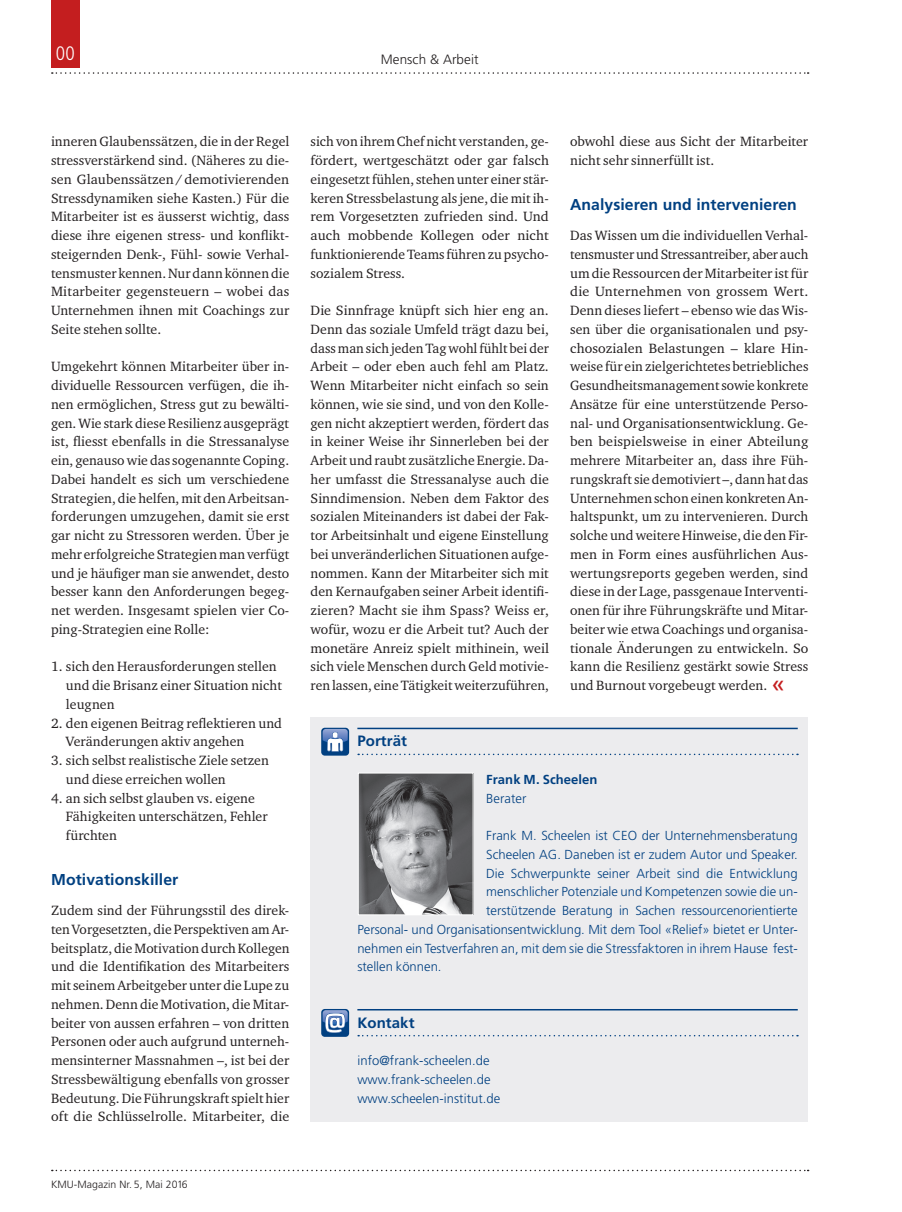
<style>
.page{position:relative;width:902px;height:1212px;background:#fff}
.page>*{position:absolute;margin:0;border:0;box-sizing:border-box;transform-origin:0 0}
.t1{font:300 condensed 19.5px "Frutiger LT Std";color:#fff}
.t2{font:700 15.75px "Frutiger LT Std";letter-spacing:.005em;color:#014081}
.t3{font:700 15px "Frutiger LT Std";letter-spacing:.005em;color:#014081}
.t4{font:13.8px/18.8px "Charter ITC Std";letter-spacing:.005em;color:#231f20;text-align:justify}
.t5{font:300 13.5px "Frutiger LT Std";letter-spacing:.005em;color:#231f20}
.t6{font:300 13.05px/18.8px "Frutiger LT Std";color:#014081}
.t7{font:700 13.05px "Frutiger LT Std";letter-spacing:.005em;color:#014081}
.t8{font:300 10.5px "Frutiger LT Std";letter-spacing:.005em;color:#231f20}
.s1{font-family:"Frutiger LT Std";font-size:24px;color:#c41e1f}
</style>
<div class="page">
<div style="left:51px;top:0;width:29px;height:68px;background:#c41e1f"></div>
<svg style="left:52px;top:1170px;width:756px;height:1px"></svg>
<svg style="left:52px;top:72px;width:756px;height:2px"></svg>
<div style="left:310px;top:717px;width:498px;height:404px;background:#ececee"></div>
<hr style="left:357px;top:728px;width:440px;height:1px;background:#014081">
<svg style="left:358px;top:754px;width:439px;height:1px"></svg>
<hr style="left:357px;top:1009px;width:440px;height:1px;background:#014081">
<svg style="left:358px;top:1035px;width:439px;height:1px"></svg>
<div style="left:321px;top:728px;width:28px;height:28px;background:#014081;border-radius:4px"></div>
<svg style="left:322px;top:729px;width:26px;height:22px"></svg>
<div style="left:321px;top:1009px;width:28px;height:28px;background:#014081;border-radius:4px"></div>
<svg style="left:322px;top:1010px;width:26px;height:23px"></svg>
<img style="left:360px;top:775px;width:111px;height:138px">
<div style="left:358px;top:773px;width:115px;height:142px;border:1px solid #fff"></div>
<h1 class="t1" style="left:56px;top:42px;width:21px">00</h1>
<p class="t5" style="left:381px;top:51px;width:99px">Mensch &amp; Arbeit</p>
<p class="t4" style="left:51px;top:132px;width:240px">inneren Glaubenssätzen, die in der Regel stressverstärkend sind. (Näheres zu die&shy;sen Glaubenssätzen/demotivierenden Stressdynamiken siehe Kasten.) Für die Mitarbeiter ist es äusserst wichtig, dass diese ihre eigenen stress- und konflikt&shy;steigernden Denk-, Fühl- sowie Verhal&shy;tensmuster kennen. Nur dann können die Mitarbeiter gegensteuern – wobei das Unternehmen ihnen mit Coachings zur Seite stehen sollte.</p>
<p class="t4" style="left:51px;top:357px;width:240px">Umgekehrt können Mitarbeiter über in&shy;dividuelle Ressourcen verfügen, die ih&shy;nen ermöglichen, Stress gut zu bewälti&shy;gen. Wie stark diese Resilienz ausgeprägt ist, fliesst ebenfalls in die Stressanalyse ein, genauso wie das sogenannte Coping.<br>Dabei handelt es sich um verschiedene Strategien, die helfen, mit den Arbeitsan&shy;forderungen umzugehen, damit sie erst gar nicht zu Stressoren werden. Über je mehr erfolgreiche Strategien man verfügt und je häufiger man sie anwendet, desto besser kann den Anforderungen begeg&shy;net werden. Insgesamt spielen vier Co&shy;ping-Strategien eine Rolle:</p>
<p class="t4" style="left:66px;top:657px;width:217px;text-align:left;text-indent:-15px">1. sich den Herausforderungen stellen und die Brisanz einer Situation nicht leugnen</p>
<p class="t4" style="left:66px;top:713px;width:218px;text-indent:-15px">2. den eigenen Beitrag reflektieren und<br>Veränderungen aktiv angehen</p>
<p class="t4" style="left:66px;top:751px;width:204px;text-indent:-15px">3. sich selbst realistische Ziele setzen und diese erreichen wollen</p>
<p class="t4" style="left:66px;top:788px;width:203px;text-align:left;text-indent:-15px">4. an sich selbst glauben vs. eigene<br>Fähigkeiten unterschätzen, Fehler fürchten</p>
<p class="t2" style="left:51px;top:870px;width:129px">Motivationskiller</p>
<p class="t4" style="left:51px;top:901px;width:240px">Zudem sind der Führungsstil des direk&shy;ten Vorgesetzten, die Perspektiven am Ar&shy;beitsplatz, die Motivation durch Kollegen und die Identifikation des Mitarbeiters mit seinem Arbeitgeber unter die Lupe zu nehmen. Denn die Motivation, die Mitar&shy;beiter von aussen erfahren – von dritten Personen oder auch aufgrund unterneh&shy;mensinterner Massnahmen –, ist bei der Stressbewältigung ebenfalls von grosser Bedeutung. Die Führungskraft spielt hier oft die Schlüsselrolle. Mitarbeiter, die</p>
<p class="t4" style="left:310px;top:132px;width:240px">sich von ihrem Chef nicht verstanden, ge&shy;fördert, wertgeschätzt oder gar falsch eingesetzt fühlen, stehen unter einer stär&shy;keren Stressbelastung als jene, die mit ih&shy;rem Vorgesetzten zufrieden sind. Und auch mobbende Kollegen oder nicht funktionierende Teams führen zu psycho&shy;sozialem Stress.</p>
<p class="t4" style="left:310px;top:301px;width:240px">Die Sinnfrage knüpft sich hier eng an.<br>Denn das soziale Umfeld trägt dazu bei, dass man sich jeden Tag wohl fühlt bei der Arbeit – oder eben auch fehl am Platz.<br>Wenn Mitarbeiter nicht einfach so sein können, wie sie sind, und von den Kolle&shy;gen nicht akzeptiert werden, fördert das in keiner Weise ihr Sinnerleben bei der Arbeit und raubt zusätzliche Energie. Da&shy;her umfasst die Stressanalyse auch die Sinndimension. Neben dem Faktor des sozialen Miteinanders ist dabei der Fak&shy;tor Arbeitsinhalt und eigene Einstellung bei unveränderlichen Situationen aufge&shy;nommen. Kann der Mitarbeiter sich mit den Kernaufgaben seiner Arbeit identifi&shy;zieren? Macht sie ihm Spass? Weiss er, wofür, wozu er die Arbeit tut? Auch der monetäre Anreiz spielt mithinein, weil sich viele Menschen durch Geld motivie&shy;ren lassen, eine Tätigkeit weiterzuführen,</p>
<p class="t3" style="left:357px;top:732px;width:51px">Porträt</p>
<p class="t4" style="left:570px;top:132px;width:239px">obwohl diese aus Sicht der Mitarbeiter nicht sehr sinnerfüllt ist.</p>
<p class="t2" style="left:570px;top:195px;width:228px">Analysieren und intervenieren</p>
<p class="t4" style="left:570px;top:226px;width:240px">Das Wissen um die individuellen Verhal&shy;tensmuster und Stressantreiber, aber auch um die Ressourcen der Mitarbeiter ist für die Unternehmen von grossem Wert.<br>Denn dieses liefert – ebenso wie das Wis&shy;sen über die organisationalen und psy&shy;chosozialen Belastungen – klare Hin&shy;weise für ein zielgerichtetes betriebliches Gesundheitsmanagement sowie konkrete Ansätze für eine unterstützende Perso&shy;nal- und Organisationsentwicklung. Ge&shy;ben beispielsweise in einer Abteilung mehrere Mitarbeiter an, dass ihre Füh&shy;rungskraft sie demotiviert –, dann hat das Unternehmen schon einen konkreten An&shy;haltspunkt, um zu intervenieren. Durch solche und weitere Hinweise, die den Fir&shy;men in Form eines ausführlichen Aus&shy;wertungsreports gegeben werden, sind diese in der Lage, passgenaue Interventi&shy;onen für ihre Führungskräfte und Mitar&shy;beiter wie etwa Coachings und organisa&shy;tionale Änderungen zu entwickeln. So kann die Resilienz gestärkt sowie Stress und Burnout vorgebeugt werden. <span class="s1">«</span></p>
<p class="t7" style="left:486px;top:772px;width:113px">Frank M. Scheelen</p>
<p class="t6" style="left:486px;top:789px;width:42px">Berater</p>
<p class="t6" style="left:486px;top:826px;width:313px">Frank M. Scheelen ist CEO der Unternehmensberatung</p>
<p class="t6" style="left:486px;top:845px;width:313px">Scheelen AG. Daneben ist er zudem Autor und Speaker.</p>
<p class="t6" style="left:486px;top:864px;width:313px">Die Schwerpunkte seiner Arbeit sind die Entwicklung</p>
<p class="t6" style="left:486px;top:883px;width:313px">menschlicher Potenziale und Kompetenzen sowie die un-</p>
<p class="t6" style="left:486px;top:901px;width:313px">terstützende Beratung in Sachen ressourcenorientierte</p>
<p class="t6" style="left:357px;top:920px;width:442px">Personal- und Organisationsentwicklung. Mit dem Tool «Relief» bietet er Unter-</p>
<p class="t6" style="left:357px;top:939px;width:442px">nehmen ein Testverfahren an, mit dem sie die Stressfaktoren in ihrem Hause fest-</p>
<p class="t6" style="left:357px;top:958px;width:86px">stellen können.</p>
<p class="t3" style="left:357px;top:1014px;width:59px">Kontakt</p>
<p class="t6" style="left:357px;top:1051px;width:144px">info@frank-scheelen.de www.frank-scheelen.de www.scheelen-institut.de</p>
<p class="t8" style="left:51px;top:1178px;width:138px">KMU-Magazin Nr. 5, Mai 2016</p>
</div>
